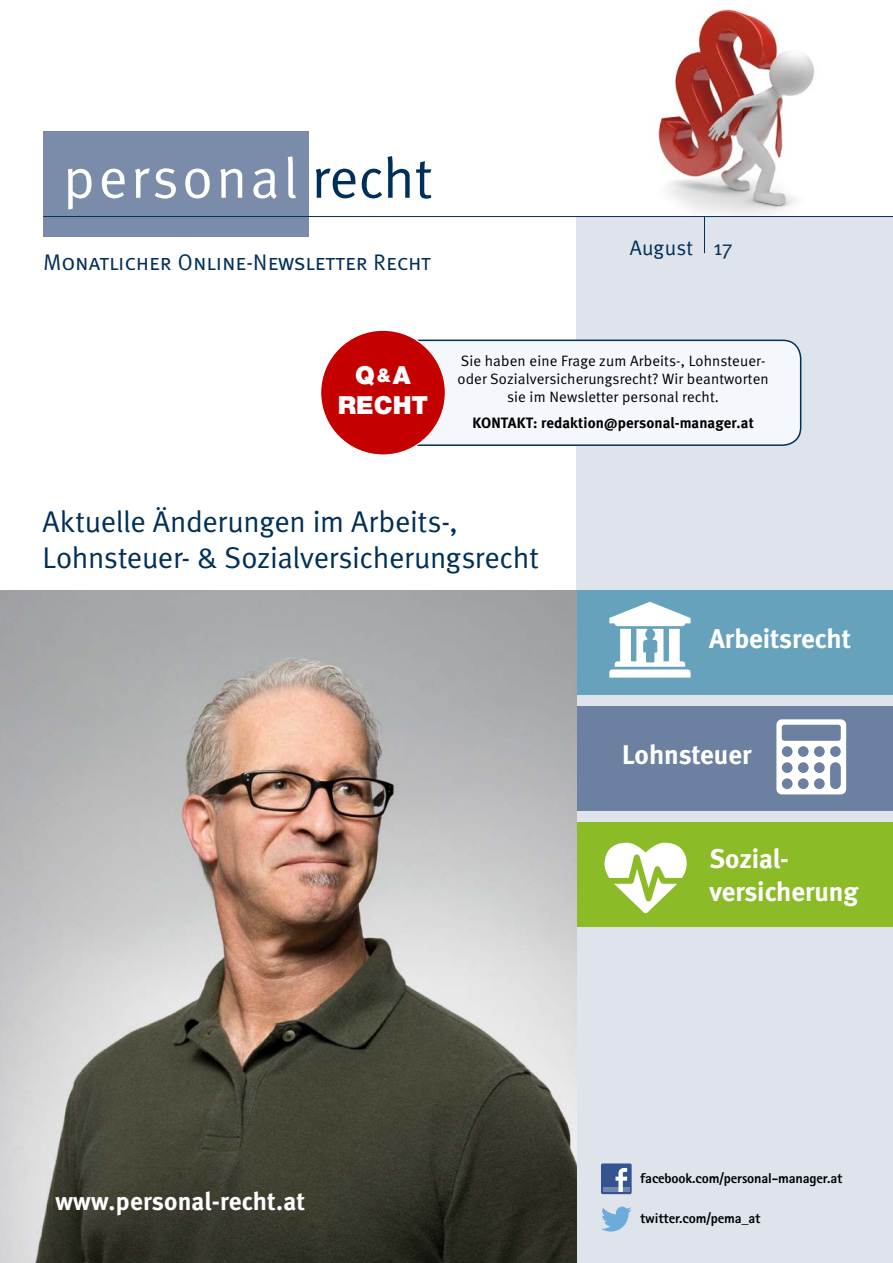
<style>
.page{position:relative;width:893px;height:1263px;background:#fff}
.page>*{position:absolute;margin:0;border:0;box-sizing:border-box;transform-origin:0 0}
.t1{font:57px "Meta Normal";letter-spacing:.055em;color:#fff}
.t2{font:30px/36px "Meta Normal";letter-spacing:-.01em;color:#002f59}
.t3{font:700 27px/32.4px "Meta";color:#fff}
.t4{font:700 25.2px "Meta";letter-spacing:.01em;color:#fff}
.t5{font:900 24.9px/29.8px "Helvetica Neue LTW1 G";color:#fff;text-align:center}
.t6{font:22.5px "Meta Normal Caps";color:#002f59}
.t7{font:21px "Meta Normal";letter-spacing:.01em;color:#002f59}
.t8{font:15px/18px "Meta Normal";letter-spacing:.01em;color:#000;text-align:center}
.t9{font:700 15px "Meta";letter-spacing:.01em;color:#000}
.t10{font:800 14.25px "Rotis Sans Serif";letter-spacing:-.01em;color:#000}
.s1{color:#002f59}
.s2{font-size:18.6px}
</style>
<div class="page">
<div style="left:43px;top:131px;width:266px;height:106px;background:#7a8caa"></div>
<div style="left:576px;top:144px;width:317px;height:1119px;background:#dfe3eb"></div>
<hr style="left:704px;top:189px;width:1px;height:64px;background:#002f59">
<div style="left:576px;top:0;width:317px;height:216px;background:#fff"></div>
<img style="left:658px;top:9px;width:157px;height:206px">
<div style="left:601px;top:1163px;width:31px;height:31px;background:#355390;border-radius:2px"></div>
<div style="left:603px;top:1187px;width:26px;height:5px;background:#7187b2"></div>
<svg style="left:615px;top:1168px;width:12px;height:24px"></svg>
<svg style="left:601px;top:1206px;width:31px;height:25px"></svg>
<hr style="left:43px;top:216px;width:850px;height:1px;background:#002f59">
<div style="left:350px;top:340px;width:451px;height:105px;background:#f4f7fb;border-radius:18px"></div>
<div style="left:350px;top:340px;width:451px;height:106px;border:2px solid #002f59;border-radius:18px"></div>
<div style="left:321px;top:330px;width:124px;height:125px;background:#c50000;border-radius:50%"></div>
<div style="left:575px;top:590px;width:318px;height:104px;background:#66a2bc"></div>
<div style="left:575px;top:706px;width:318px;height:105px;background:#6c81a2"></div>
<div style="left:575px;top:823px;width:318px;height:104px;background:#8cbb28"></div>
<svg style="left:609px;top:602px;width:82px;height:76px"></svg>
<svg style="left:604px;top:843px;width:83px;height:70px"></svg>
<svg style="left:776px;top:719px;width:70px;height:75px"></svg>
<img style="left:0;top:590px;width:576px;height:673px">
<h1 class="t1" style="left:63px;top:145px;width:371px">personal <span class="s1">recht</span></h1>
<h3 class="t6" style="left:43px;top:250px;width:390px">Monatlicher Online-Newsletter Recht</h3>
<h3 class="t7" style="left:630px;top:236px;width:104px">August 17</h3>
<h3 class="t5" style="left:338px;top:360px;width:92px">Q<span class="s2">&amp;</span>A<br>RECHT</h3>
<p class="t8" style="left:457px;top:351px;width:313px">Sie haben eine Frage zum Arbeits-, Lohnsteuer&shy;oder Sozialversicherungsrecht? Wir beantworten sie im Newsletter personal recht.</p>
<p class="t9" style="left:472px;top:414px;width:283px">KONTAKT: redaktion@personal-manager.at</p>
<h2 class="t2" style="left:43px;top:503px;width:498px">Aktuelle Änderungen im Arbeits-,<br>Lohnsteuer- &amp; Sozialversicherungsrecht</h2>
<h3 class="t3" style="left:709px;top:622px;width:143px">Arbeitsrecht</h3>
<h3 class="t3" style="left:622px;top:738px;width:131px">Lohnsteuer</h3>
<h3 class="t3" style="left:709px;top:842px;width:150px">Sozial&shy;versicherung</h3>
<h3 class="t4" style="left:55px;top:1186px;width:251px">www.personal-recht.at</h3>
<p class="t10" style="left:640px;top:1169px;width:204px">facebook.com/personal-manager.at</p>
<p class="t10" style="left:640px;top:1209px;width:122px">twitter.com/pema_at</p>
</div>
